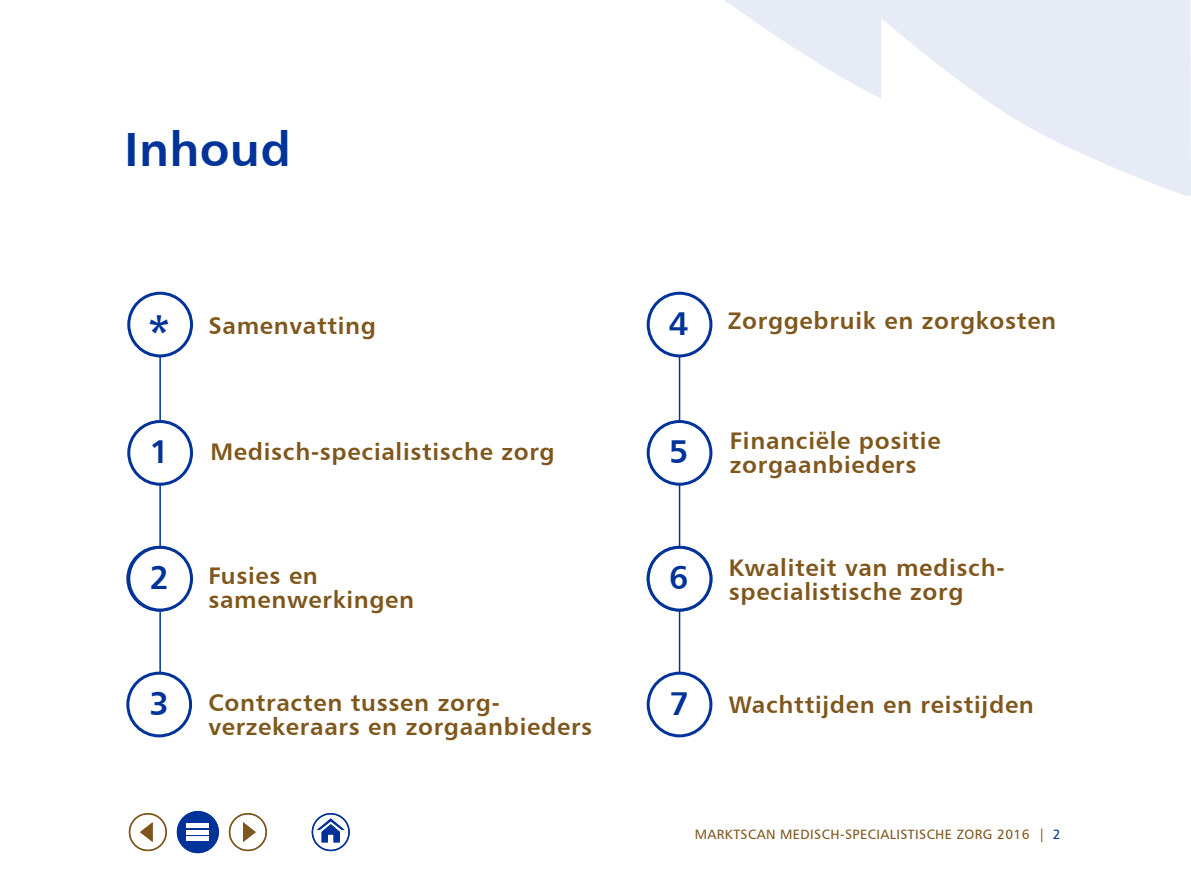
<style>
.page{position:relative;width:1191px;height:893px;background:#fff}
.page>*{position:absolute;margin:0;border:0;box-sizing:border-box;transform-origin:0 0}
.t1{font:48px "Humanist 777 BT Bold B";letter-spacing:.01em;color:#039}
.t2{font:45px "Humanist 777 BT Bold B";color:#039}
.t3{font:33px "Humanist 777 BT Bold B";color:#039}
.t4{font:24px/24px "Humanist 777 BT Bold B";letter-spacing:.03em;color:#7f561b}
.t5{font:13.5px "Humanist 777 BT Roman B";letter-spacing:.03em;color:#7f561b}
.s1{font-size:33px;color:#039}
.s2{color:#039}
</style>
<div class="page">
<svg style="left:725px;top:0;width:466px;height:196px;fill:#e6ebf5"></svg>
<hr style="left:159px;top:353px;width:2px;height:335px;background:#039">
<hr style="left:679px;top:353px;width:1px;height:335px;background:#039">
<div style="left:129px;top:813px;width:38px;height:38px;border:1px solid #7f561b;border-radius:50%"></div>
<svg style="left:140px;top:822px;width:13px;height:20px"></svg>
<div style="left:229px;top:813px;width:38px;height:38px;border:1px solid #7f561b;border-radius:50%"></div>
<svg style="left:243px;top:822px;width:13px;height:20px"></svg>
<div style="left:177px;top:811px;width:42px;height:42px;background:#039;border-radius:50%"></div>
<div style="left:187px;top:823px;width:22px;height:5px;background:#fff"></div>
<hr style="left:187px;top:830px;width:22px;height:4px;background:#fff">
<div style="left:187px;top:836px;width:22px;height:5px;background:#fff"></div>
<div style="left:312px;top:813px;width:38px;height:38px;border:1px solid #039;border-radius:50%"></div>
<svg style="left:317px;top:818px;width:28px;height:24px"></svg>
<div style="left:127px;top:292px;width:66px;height:65px;border:3px solid #039;border-radius:50%"></div>
<div style="left:646px;top:292px;width:66px;height:65px;border:3px solid #039;border-radius:50%"></div>
<div style="left:128px;top:673px;width:63px;height:63px;background:#fff;border-radius:50%"></div>
<div style="left:126px;top:672px;width:66px;height:65px;border:3px solid #039;border-radius:50%"></div>
<div style="left:648px;top:673px;width:63px;height:63px;background:#fff;border-radius:50%"></div>
<div style="left:646px;top:672px;width:66px;height:65px;border:3px solid #039;border-radius:50%"></div>
<div style="left:129px;top:421px;width:62px;height:63px;background:#fff;border-radius:50%"></div>
<div style="left:127px;top:420px;width:66px;height:66px;border:3px solid #039;border-radius:50%"></div>
<div style="left:129px;top:547px;width:62px;height:63px;background:#fff;border-radius:50%"></div>
<div style="left:127px;top:546px;width:66px;height:65px;border:3px solid #039;border-radius:50%"></div>
<div style="left:648px;top:421px;width:63px;height:63px;background:#fff;border-radius:50%"></div>
<div style="left:646px;top:420px;width:66px;height:66px;border:3px solid #039;border-radius:50%"></div>
<div style="left:648px;top:547px;width:63px;height:63px;background:#fff;border-radius:50%"></div>
<div style="left:646px;top:546px;width:66px;height:65px;border:3px solid #039;border-radius:50%"></div>
<h1 class="t1" style="left:125px;top:119px;width:168px">Inhoud</h1>
<h2 class="t2" style="left:148px;top:305px;width:24px">*</h2>
<p class="t4" style="left:669px;top:308px;width:389px"><span class="s1">4</span> Zorggebruik en zorgkosten</p>
<p class="t4" style="left:208px;top:313px;width:169px">Samenvatting</p>
<h3 class="t3" style="left:149px;top:431px;width:21px">1</h3>
<p class="t4" style="left:210px;top:439px;width:346px">Medisch-specialistische zorg</p>
<h3 class="t3" style="left:669px;top:431px;width:21px">5</h3>
<p class="t4" style="left:730px;top:428px;width:212px">Financiële positie zorgaanbieders</p>
<h3 class="t3" style="left:149px;top:557px;width:21px">2</h3>
<p class="t4" style="left:208px;top:563px;width:207px">Fusies en samenwerkingen</p>
<h3 class="t3" style="left:669px;top:557px;width:21px">6</h3>
<h3 class="t3" style="left:670px;top:557px;width:21px">5</h3>
<p class="t4" style="left:728px;top:555px;width:277px">Kwaliteit van medisch&shy;specialistische zorg</p>
<h3 class="t3" style="left:149px;top:682px;width:21px">3</h3>
<p class="t4" style="left:208px;top:690px;width:385px">Contracten tussen zorg&shy;verzekeraars en zorgaanbieders</p>
<p class="t4" style="left:670px;top:692px;width:365px"><span class="s1">7</span> Wachttijden en reistijden</p>
<p class="t5" style="left:695px;top:826px;width:367px">MARKTSCAN MEDISCH-SPECIALISTISCHE ZORG 2016 | <span class="s2">2</span></p>
</div>
